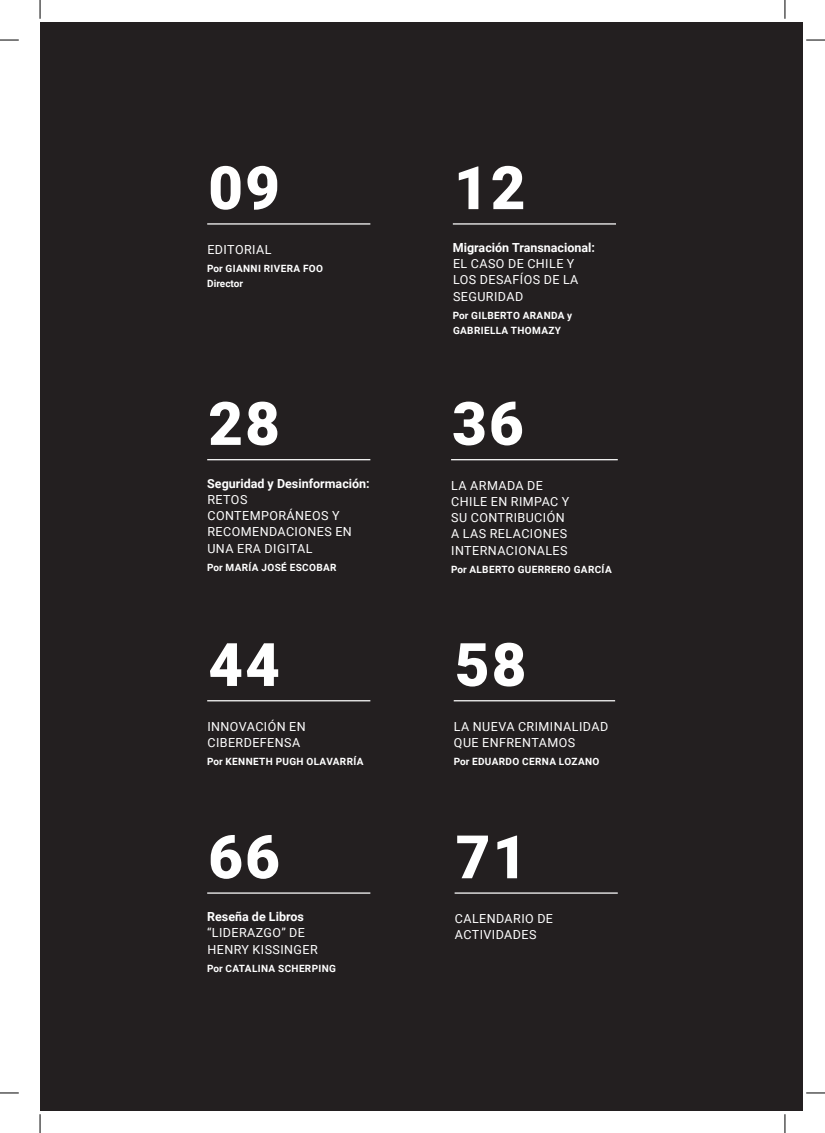
<style>
.page{position:relative;width:825px;height:1133px;background:#fff}
.page>*{position:absolute;margin:0;border:0;box-sizing:border-box;transform-origin:0 0}
.t1{font:900 60px "Roboto";letter-spacing:.035em;color:#fff}
.t2{font:12.5px/16.2px "Roboto";letter-spacing:.035em;color:#fff}
.t3{font:700 12.5px "Roboto";color:#fff}
.t4{font:700 10px/15px "Roboto";letter-spacing:.035em;color:#fff}
</style>
<div class="page">
<div style="left:40px;top:22px;width:762px;height:1088px;background:#231f20"></div>
<hr style="left:452px;top:223px;width:163px;height:1px;background:#fff">
<hr style="left:207px;top:223px;width:163px;height:1px;background:#fff">
<hr style="left:207px;top:459px;width:163px;height:1px;background:#fff">
<hr style="left:451px;top:459px;width:166px;height:1px;background:#fff">
<hr style="left:207px;top:700px;width:163px;height:1px;background:#fff">
<hr style="left:453px;top:700px;width:161px;height:1px;background:#fff">
<hr style="left:207px;top:892px;width:163px;height:1px;background:#fff">
<hr style="left:454px;top:892px;width:163px;height:1px;background:#fff">
<svg style="left:0;top:39px;width:19px;height:2px"></svg>
<svg style="left:806px;top:39px;width:18px;height:2px"></svg>
<svg style="left:0;top:1092px;width:19px;height:1px"></svg>
<svg style="left:806px;top:1092px;width:18px;height:1px"></svg>
<svg style="left:39px;top:0;width:2px;height:19px"></svg>
<svg style="left:39px;top:1114px;width:2px;height:18px"></svg>
<svg style="left:784px;top:0;width:1px;height:19px"></svg>
<svg style="left:784px;top:1114px;width:1px;height:18px"></svg>
<h1 class="t1" style="left:208px;top:146px;width:73px">09</h1>
<p class="t2" style="left:207px;top:241px;width:66px">EDITORIAL</p>
<p class="t4" style="left:207px;top:261px;width:117px">Por GIANNI RIVERA FOO<br>Director</p>
<h1 class="t1" style="left:208px;top:381px;width:73px">28</h1>
<p class="t3" style="left:207px;top:474px;width:164px">Seguridad y Desinformación:</p>
<p class="t2" style="left:207px;top:491px;width:146px">RETOS<br>CONTEMPORÁNEOS Y<br>RECOMENDACIONES EN<br>UNA ERA DIGITAL</p>
<p class="t4" style="left:207px;top:559px;width:131px">Por MARÍA JOSÉ ESCOBAR</p>
<h1 class="t1" style="left:208px;top:622px;width:73px">44</h1>
<p class="t2" style="left:207px;top:717px;width:100px">INNOVACIÓN EN<br>CIBERDEFENSA</p>
<p class="t4" style="left:207px;top:754px;width:158px">Por KENNETH PUGH OLAVARRÍA</p>
<h1 class="t1" style="left:208px;top:814px;width:73px">66</h1>
<p class="t3" style="left:207px;top:907px;width:98px">Reseña de Libros</p>
<p class="t2" style="left:207px;top:924px;width:112px">“LIDERAZGO” DE<br>HENRY KISSINGER</p>
<p class="t4" style="left:207px;top:960px;width:130px">Por CATALINA SCHERPING</p>
<h1 class="t1" style="left:453px;top:146px;width:73px">12</h1>
<p class="t3" style="left:452px;top:239px;width:144px">Migración Transnacional:</p>
<p class="t2" style="left:453px;top:255px;width:127px">EL CASO DE CHILE Y<br>LOS DESAFÍOS DE LA<br>SEGURIDAD</p>
<p class="t4" style="left:452px;top:308px;width:121px">Por GILBERTO ARANDA y<br>GABRIELLA THOMAZY</p>
<h1 class="t1" style="left:452px;top:381px;width:73px">36</h1>
<p class="t2" style="left:451px;top:476px;width:120px">LA ARMADA DE<br>CHILE EN RIMPAC Y<br>SU CONTRIBUCIÓN<br>A LAS RELACIONES<br>INTERNACIONALES</p>
<p class="t4" style="left:451px;top:561px;width:162px">Por ALBERTO GUERRERO GARCÍA</p>
<h1 class="t1" style="left:454px;top:622px;width:73px">58</h1>
<p class="t2" style="left:453px;top:717px;width:156px">LA NUEVA CRIMINALIDAD<br>QUE ENFRENTAMOS</p>
<p class="t4" style="left:453px;top:754px;width:147px">Por EDUARDO CERNA LOZANO</p>
<h1 class="t1" style="left:455px;top:814px;width:73px">71</h1>
<p class="t2" style="left:454px;top:909px;width:100px">CALENDARIO DE<br>ACTIVIDADES</p>
</div>
